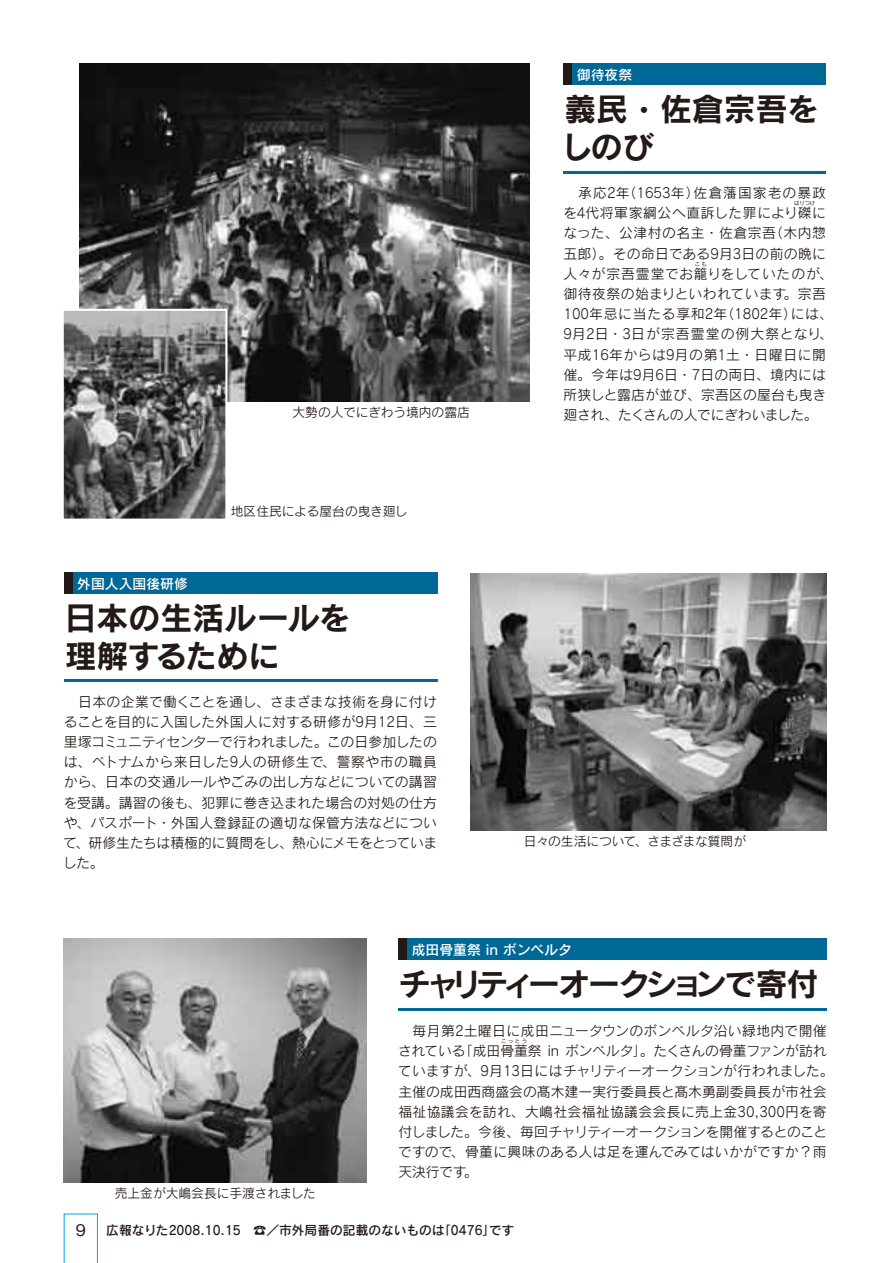
<style>
.page{position:relative;width:893px;height:1263px;background:#fff}
.page>*{position:absolute;margin:0;border:0;box-sizing:border-box;transform-origin:0 0}
.t1{font:31.95px/37.2px "Rodin Pro B";letter-spacing:-.005em;color:#231916}
.t2{font:31.95px "Rodin Pro B";letter-spacing:-.13em;color:#231916}
.t3{font:31.95px/37.2px "Rodin Pro B";color:#231916}
.t4{font:13.8px/20.2px "Rodin Pro M";letter-spacing:.005em;color:#231916;text-align:justify}
.t5{font:13.8px/20.2px "Rodin Pro M";letter-spacing:.025em;color:#231916}
.t6{font:13.8px/20.2px "Rodin Pro M";letter-spacing:.005em;color:#231916;scale:.9 1}
.t7{font:13.8px "Rodin Pro M";letter-spacing:-.04em;color:#231916}
.t8{font:13.8px "Rodin Pro DB";color:#fff}
.t9{font:13.8px "Rodin Pro M";letter-spacing:.07em;color:#231916}
.t10{font:12.75px "Rodin Pro M";color:#231916}
.t11{font:12.75px "Rodin Pro DB";color:#231916}
.t12{font:5.25px "Rodin Pro M";letter-spacing:.3em;color:#231916}
.s1{font-family:"Futo Go B101 Pro";font-weight:700}
</style>
<div class="page">
<div style="left:563px;top:64px;width:263px;height:21px;background:#006896"></div>
<hr style="left:563px;top:171px;width:263px;height:2px;background:#006896">
<div style="left:563px;top:64px;width:9px;height:21px;background:#231916"></div>
<img style="left:471px;top:573px;width:356px;height:258px">
<div style="left:64px;top:573px;width:373px;height:21px;background:#006896"></div>
<hr style="left:64px;top:680px;width:373px;height:2px;background:#006896">
<div style="left:64px;top:573px;width:8px;height:21px;background:#231916"></div>
<img style="left:64px;top:939px;width:303px;height:243px">
<img style="left:79px;top:64px;width:450px;height:337px">
<div style="left:398px;top:939px;width:429px;height:21px;background:#006896"></div>
<hr style="left:398px;top:1009px;width:429px;height:2px;background:#006896">
<div style="left:398px;top:939px;width:9px;height:21px;background:#231916"></div>
<img style="left:65px;top:312px;width:159px;height:206px">
<div style="left:62px;top:309px;width:165px;height:212px;border:2px solid #fff"></div>
<svg style="left:64px;top:1213px;width:34px;height:50px"></svg>
<p class="t8" style="left:577px;top:65px;width:57px">御待夜祭</p>
<h1 class="t3" style="left:561px;top:90px;width:259px">義民<span class="s1">・</span>佐倉宗吾をしのび</h1>
<p class="t5" style="left:563px;top:182px;width:264px;text-indent:15px">承応2 （年 1653年）<br>を4代将軍家綱公へ直訴した罪により磔に</p>
<p class="t9" style="left:694px;top:184px;width:134px">佐倉藩国家老の暴政</p>
<p class="t12" style="left:794px;top:200px;width:23px">はりつけ</p>
<p class="t4" style="left:769px;top:223px;width:58px">（木内惣</p>
<p class="t5" style="left:563px;top:223px;width:271px">なった、公津村の名主・佐倉宗吾<br>五郎）。その命日である9月3日の前の晩に人々が宗吾霊堂でお籠りをしていたのが、</p>
<p class="t12" style="left:695px;top:261px;width:14px">こも</p>
<p class="t4" style="left:563px;top:283px;width:224px">御待夜祭の始まりといわれています</p>
<p class="t4" style="left:783px;top:283px;width:44px">。宗吾</p>
<p class="t10" style="left:293px;top:404px;width:179px">大勢の人でにぎわう境内の露店</p>
<p class="t8" style="left:77px;top:574px;width:112px">外国人入国後研修</p>
<p class="t10" style="left:231px;top:503px;width:178px">地区住民による屋台の曳き廻し</p>
<h1 class="t1" style="left:65px;top:598px;width:288px">日本の生活ルールを理解するために</h1>
<p class="t4" style="left:63px;top:691px;width:376px;text-indent:15px">日本の企業で働くことを通し、さまざまな技術を身に付けることを目的に入国した外国人に対する研修が9月12日、三里塚コミュニティセンターで行われました。この日参加したのは、ベトナムから来日した9人の研修生で、警察や市の職員から、日本の交通ルールやごみの出し方などについての講習を受講。講習の後も、犯罪に巻き込まれた場合の対処の仕方や、パスポート・外国人登録証の適切な保管方法などについて、研修生たちは積極的に質問をし、熱心にメモをとっていました。</p>
<p class="t6" style="left:563px;top:303px;width:261px">100年忌に当たる享和2 （年 1802年）</p>
<p class="t4" style="left:791px;top:303px;width:44px">には、</p>
<p class="t6" style="left:563px;top:324px;width:294px">9月2日・3日が宗吾霊堂の例大祭となり平成16年からは9月の第1土・日曜日に開催。今年は9月6日・7日の両日、境内には所狭しと露店が並び、宗吾区の屋台も曳き廻され、たくさんの人でにぎわいました。</p>
<p class="t4" style="left:819px;top:324px;width:15px">、</p>
<p class="t10" style="left:524px;top:833px;width:224px">日々の生活について、さまざまな質問が</p>
<p class="t8" style="left:412px;top:940px;width:162px">成田骨董祭 in ボンベルタ</p>
<h1 class="t2" style="left:399px;top:963px;width:421px">チャリティーオークションで寄付</h1>
<p class="t10" style="left:115px;top:1184px;width:203px">売上金が大嶋会長に手渡されました</p>
<p class="t4" style="left:413px;top:1020px;width:416px;text-align:right">毎月第2土曜日に成田ニュータウンのボンベルタ沿い緑地内で開催「成田骨董祭 in ボンベルタ」。たくさんの骨董ファンが訪れ</p>
<p class="t12" style="left:501px;top:1038px;width:28px">こっとう</p>
<p class="t4" style="left:398px;top:1060px;width:437px">ていますが、9月13日にはチャリティーオークションが行われました。</p>
<p class="t4" style="left:398px;top:1081px;width:430px">主催の成田西商盛会の髙木建一実行委員長と髙木勇副委員長が市社会</p>
<p class="t5" style="left:398px;top:1101px;width:430px">福祉協議会を訪れ、大嶋社会福祉協議会会長に売上金30,300円を寄</p>
<p class="t7" style="left:398px;top:1123px;width:430px">付しました。今後、毎回チャリティーオークションを開催するとのこと</p>
<p class="t5" style="left:398px;top:1141px;width:430px">ですので、骨董に興味のある人は足を運んでみてはいかがですか？雨</p>
<p class="t4" style="left:464px;top:1161px;width:15px">。</p>
<p class="t4" style="left:398px;top:1040px;width:69px">されている</p>
<p class="t4" style="left:398px;top:1161px;width:70px">天決行です</p>
<p class="t11" style="left:106px;top:1221px;width:136px">広報なりた2008.10.15</p>
<p class="t11" style="left:254px;top:1221px;width:192px">☎／市外局番の記載のないものは</p>
<p class="t11" style="left:438px;top:1221px;width:59px">「0476」</p>
<p class="t11" style="left:489px;top:1221px;width:27px">です</p>
</div>
